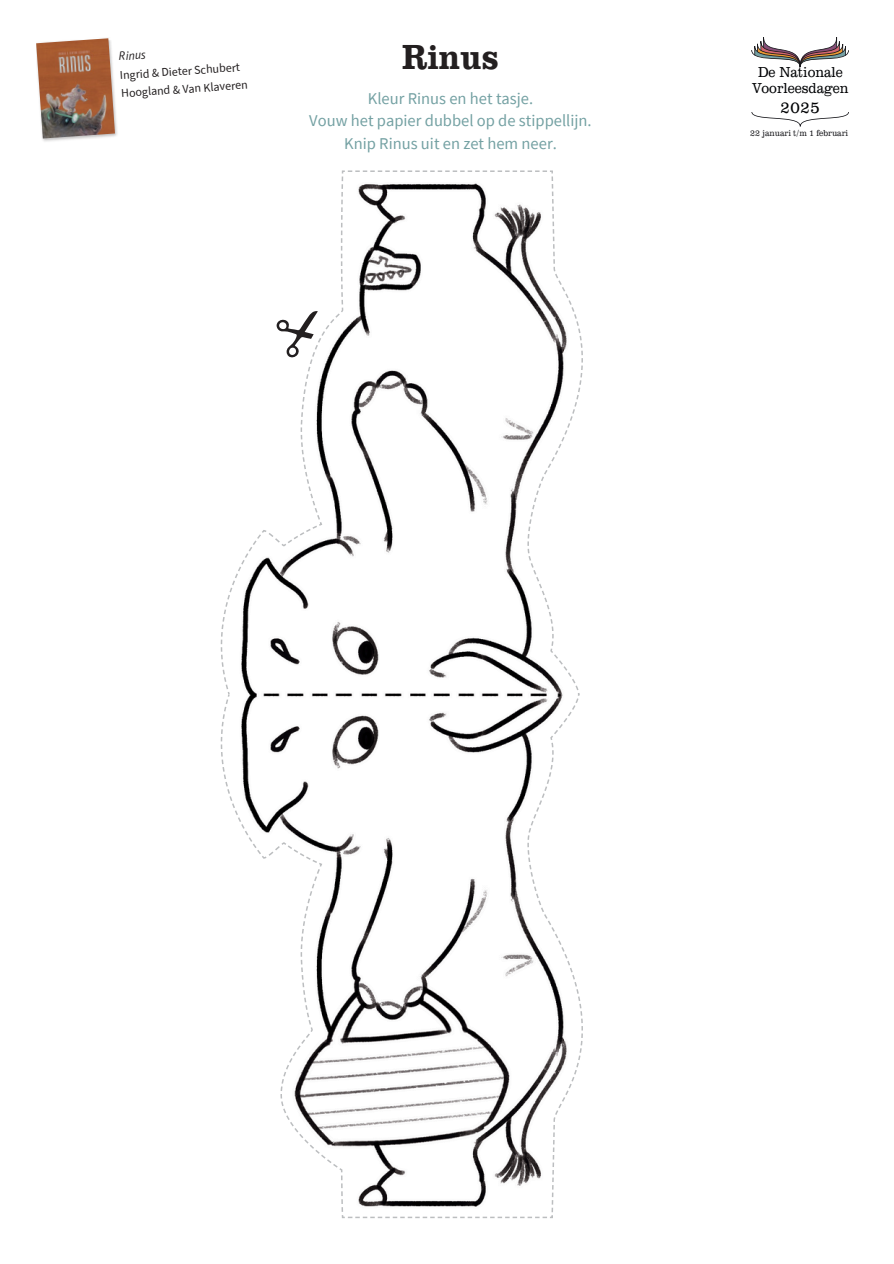
<style>
.page{position:relative;width:894px;height:1264px;background:#fff}
.page>*{position:absolute;margin:0;border:0;box-sizing:border-box;transform-origin:0 0}
.t1{font:500 36px "Clarendon URW Ext Nar";color:#231f20}
.t2{font:300 17.1px "Clarendon URW Ext Nar";color:#000204}
.t3{font:16.5px/22.5px "Source Sans Pro";color:#74a1a3;text-align:center}
.t4{font:300 14.85px/15.8px "Clarendon URW Ext Nar";color:#000204;text-align:center}
.t5{font:12px/18px "Source Sans Pro";color:#231f20}
.t6{font:italic 12px "PT Sans";color:#231f20}
.t7{font:300 9px "Clarendon URW Ext Nar";color:#18181c}
</style>
<div class="page">
<svg style="left:751px;top:112px;width:97px;height:14px"></svg>
<svg style="left:751px;top:37px;width:97px;height:30px"></svg>
<img style="left:42px;top:107px;width:75px;height:35px">
<img style="left:36px;top:38px;width:79px;height:100px">
<svg style="left:221px;top:602px;width:6px;height:87px"></svg>
<svg style="left:227px;top:170px;width:352px;height:523px"></svg>
<svg style="left:221px;top:699px;width:6px;height:88px"></svg>
<svg style="left:227px;top:693px;width:352px;height:525px"></svg>
<p class="t6" style="left:118px;top:48px;width:29px;rotate:-4deg">Rinus</p>
<h1 class="t5" style="left:119px;top:66px;width:128px;rotate:-4deg">Ingrid &amp; Dieter Schubert<br>Hoogland &amp; Van Klaveren</h1>
<h1 class="t1" style="left:402px;top:45px;width:98px">Rinus</h1>
<h1 class="t3" style="left:309px;top:87px;width:284px">Kleur Rinus en het tasje.<br>Vouw het papier dubbel op de stippellijn.<br>Knip Rinus uit en zet hem neer.</h1>
<h2 class="t4" style="left:752px;top:67px;width:98px">De Nationale<br>Voorleesdagen</h2>
<h2 class="t2" style="left:780px;top:102px;width:41px">2025</h2>
<h2 class="t7" style="left:750px;top:130px;width:100px">22 januari t/m 1 februari</h2>
</div>
